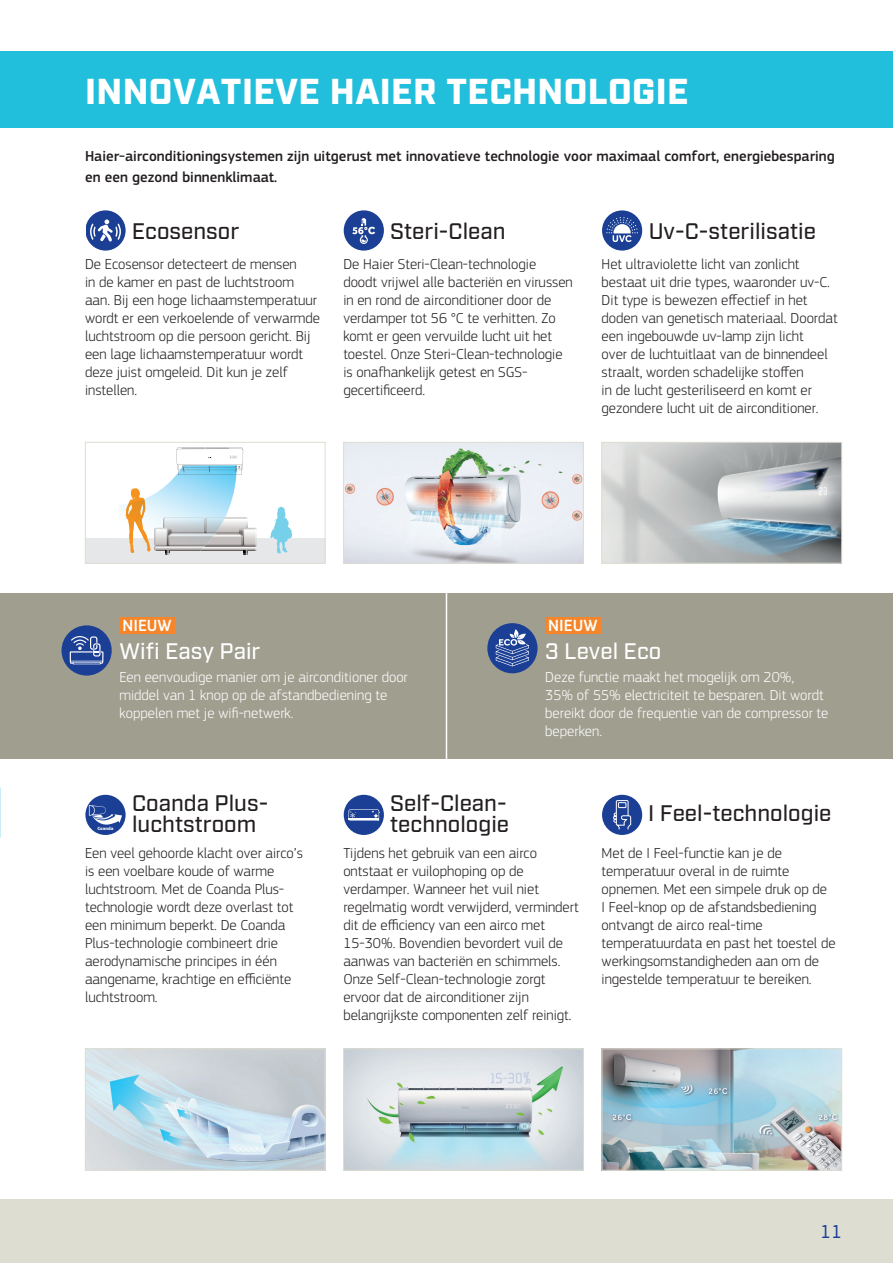
<style>
.page{position:relative;width:893px;height:1263px;background:#fff}
.page>*{position:absolute;margin:0;border:0;box-sizing:border-box;transform-origin:0 0}
.t1{font:900 36px "Industry";letter-spacing:.01em;color:#fff}
.t2{font:500 22.5px/21px "Industry";color:#231f20}
.t3{font:500 22.5px "Industry";color:#fff}
.t4{font:19.5px "PF Square Sans Pro";color:#1b3f94}
.t5{font:500 16.8px "PF Square Sans Pro";color:#fff}
.t6{font:300 15px/18px "PF Square Sans Pro";color:#231f20}
.t7{font:300 15px/18px "PF Square Sans Pro";color:#fff}
.t8{font:500 15px/21px "PF Square Sans Pro";color:#231f20}
.t9{font:9.75px "Effra";color:#231f20}
.t10{font:700 4.65px "PF Square Sans Pro";color:#fff}
</style>
<div class="page">
<div style="left:0;top:51px;width:893px;height:77px;background:#22bfdc"></div>
<div style="left:0;top:593px;width:893px;height:166px;background:#9f9e8f"></div>
<div style="left:62px;top:625px;width:50px;height:50px;background:#1b3f94;border-radius:50%"></div>
<svg style="left:70px;top:636px;width:34px;height:28px"></svg>
<div style="left:119px;top:617px;width:56px;height:17px;background:#f5852a"></div>
<div style="left:487px;top:623px;width:50px;height:50px;background:#1b3f94;border-radius:50%"></div>
<svg style="left:496px;top:629px;width:33px;height:37px"></svg>
<div style="left:545px;top:617px;width:55px;height:17px;background:#f5852a"></div>
<div style="left:85px;top:538px;width:240px;height:25px;background:#e6e7e9"></div>
<svg style="left:270px;top:506px;width:22px;height:47px"></svg>
<svg style="left:176px;top:447px;width:67px;height:28px"></svg>
<img style="left:156px;top:465px;width:81px;height:63px">
<img style="left:173px;top:517px;width:27px;height:16px">
<svg style="left:200px;top:517px;width:57px;height:38px"></svg>
<img style="left:173px;top:533px;width:43px;height:13px">
<img style="left:156px;top:546px;width:49px;height:5px">
<svg style="left:126px;top:488px;width:30px;height:65px"></svg>
<svg style="left:163px;top:517px;width:10px;height:38px"></svg>
<img style="left:178px;top:465px;width:59px;height:10px">
<div style="left:85px;top:442px;width:240px;height:121px;border:1px solid #deddd1"></div>
<img style="left:604px;top:444px;width:236px;height:117px">
<div style="left:602px;top:442px;width:240px;height:121px;border:1px solid #deddd1"></div>
<img style="left:345px;top:444px;width:237px;height:117px">
<div style="left:343px;top:442px;width:241px;height:121px;border:1px solid #deddd1"></div>
<svg style="left:86px;top:210px;width:40px;height:41px"></svg>
<div style="left:602px;top:210px;width:40px;height:41px;background:#1b3f94;border-radius:50%"></div>
<svg style="left:606px;top:217px;width:32px;height:25px"></svg>
<div style="left:344px;top:210px;width:40px;height:41px;background:#1b3f94;border-radius:50%"></div>
<svg style="left:352px;top:218px;width:23px;height:26px"></svg>
<img style="left:87px;top:1050px;width:236px;height:118px">
<div style="left:85px;top:1048px;width:240px;height:122px;border:1px solid #deddd1"></div>
<img style="left:345px;top:1050px;width:237px;height:118px">
<div style="left:343px;top:1048px;width:241px;height:122px;border:1px solid #deddd1"></div>
<img style="left:604px;top:1050px;width:236px;height:118px">
<div style="left:602px;top:1048px;width:240px;height:122px;border:1px solid #deddd1"></div>
<div style="left:85px;top:795px;width:41px;height:40px;background:#1b3f94;border-radius:50%"></div>
<svg style="left:89px;top:805px;width:33px;height:20px"></svg>
<div style="left:344px;top:795px;width:40px;height:40px;background:#1b3f94;border-radius:50%"></div>
<svg style="left:348px;top:809px;width:32px;height:12px"></svg>
<div style="left:602px;top:795px;width:40px;height:40px;background:#1b3f94;border-radius:50%"></div>
<svg style="left:613px;top:800px;width:18px;height:30px"></svg>
<div style="left:618px;top:802px;width:8px;height:6px;border:1px solid #fff"></div>
<hr style="left:446px;top:592px;width:1px;height:167px;background:#fff">
<div style="left:0;top:1199px;width:893px;height:64px;background:#deddd1"></div>
<h1 class="t1" style="left:85px;top:70px;width:605px">INNOVATIEVE HAIER TECHNOLOGIE</h1>
<p class="t8" style="left:85px;top:146px;width:751px">Haier-airconditioningsystemen zijn uitgerust met innovatieve technologie voor maximaal comfort, energiebesparing en een gezond binnenklimaat.</p>
<h2 class="t2" style="left:390px;top:221px;width:117px">Steri-Clean</h2>
<h2 class="t2" style="left:132px;top:221px;width:109px">Ecosensor</h2>
<p class="t9" style="left:491px;top:244px;width:15px;rotate:-90deg">8m</p>
<p class="t6" style="left:85px;top:255px;width:237px">De Ecosensor detecteert de mensen<br>in de kamer en past de luchtstroom aan. Bij een hoge lichaamstemperatuur wordt er een verkoelende of verwarmde luchtstroom op die persoon gericht. Bij een lage lichaamstemperatuur wordt deze juist omgeleid. Dit kun je zelf instellen.</p>
<p class="t6" style="left:343px;top:255px;width:231px">De Haier Steri-Clean-technologie doodt vrijwel alle bacteriën en virussen in en rond de airconditioner door de verdamper tot 56 °C te verhitten. Zo komt er geen vervuilde lucht uit het toestel. Onze Steri-Clean-technologie is onafhankelijk getest en SGS&shy;gecertificeerd.</p>
<h2 class="t2" style="left:649px;top:221px;width:169px">Uv-C-sterilisatie</h2>
<p class="t6" style="left:602px;top:255px;width:238px">Het ultraviolette licht van zonlicht bestaat uit drie types, waaronder uv-C.<br>Dit type is bewezen effectief in het doden van genetisch materiaal. Doordat een ingebouwde uv-lamp zijn licht<br>over de luchtuitlaat van de binnendeel straalt, worden schadelijke stoffen<br>in de lucht gesteriliseerd en komt er gezondere lucht uit de airconditioner.</p>
<p class="t5" style="left:122px;top:616px;width:51px">NIEUW</p>
<p class="t5" style="left:548px;top:616px;width:51px">NIEUW</p>
<h2 class="t3" style="left:119px;top:637px;width:143px">Wifi Easy Pair</h2>
<h2 class="t3" style="left:545px;top:637px;width:118px">3 Level Eco</h2>
<p class="t7" style="left:119px;top:667px;width:290px">Een eenvoudige manier om je airconditioner door middel van 1 knop op de afstandbediening te koppelen met je wifi-netwerk.</p>
<p class="t7" style="left:545px;top:667px;width:285px">Deze functie maakt het mogelijk om 20%,<br>35% of 55% electriciteit te besparen. Dit wordt bereikt door de frequentie van de compressor te beperken.</p>
<h2 class="t2" style="left:132px;top:793px;width:138px">Coanda Plus&shy;luchtstroom</h2>
<p class="t6" style="left:85px;top:844px;width:219px">Een veel gehoorde klacht over airco’s is een voelbare koude of warme luchtstroom. Met de Coanda Plus&shy;technologie wordt deze overlast tot een minimum beperkt. De Coanda<br>Plus-technologie combineert drie aerodynamische principes in één aangename, krachtige en efficiënte luchtstroom.</p>
<p class="t10" style="left:97px;top:825px;width:18px">Coanda</p>
<h2 class="t2" style="left:390px;top:793px;width:121px">Self-Clean&shy;technologie</h2>
<p class="t6" style="left:343px;top:844px;width:237px">Tijdens het gebruik van een airco ontstaat er vuilophoping op de verdamper. Wanneer het vuil niet regelmatig wordt verwijderd, vermindert dit de efficiency van een airco met 15-30%. Bovendien bevordert vuil de aanwas van bacteriën en schimmels.<br>Onze Self-Clean-technologie zorgt ervoor dat de airconditioner zijn belangrijkste componenten zelf reinigt.</p>
<h2 class="t2" style="left:648px;top:804px;width:185px">I Feel-technologie</h2>
<p class="t6" style="left:602px;top:844px;width:235px">Met de I Feel-functie kan je de temperatuur overal in de ruimte opnemen. Met een simpele druk op de<br>I Feel-knop op de afstandsbediening ontvangt de airco real-time temperatuurdata en past het toestel de werkingsomstandigheden aan om de ingestelde temperatuur te bereiken.</p>
<h3 class="t4" style="left:820px;top:1220px;width:23px">11</h3>
</div>
